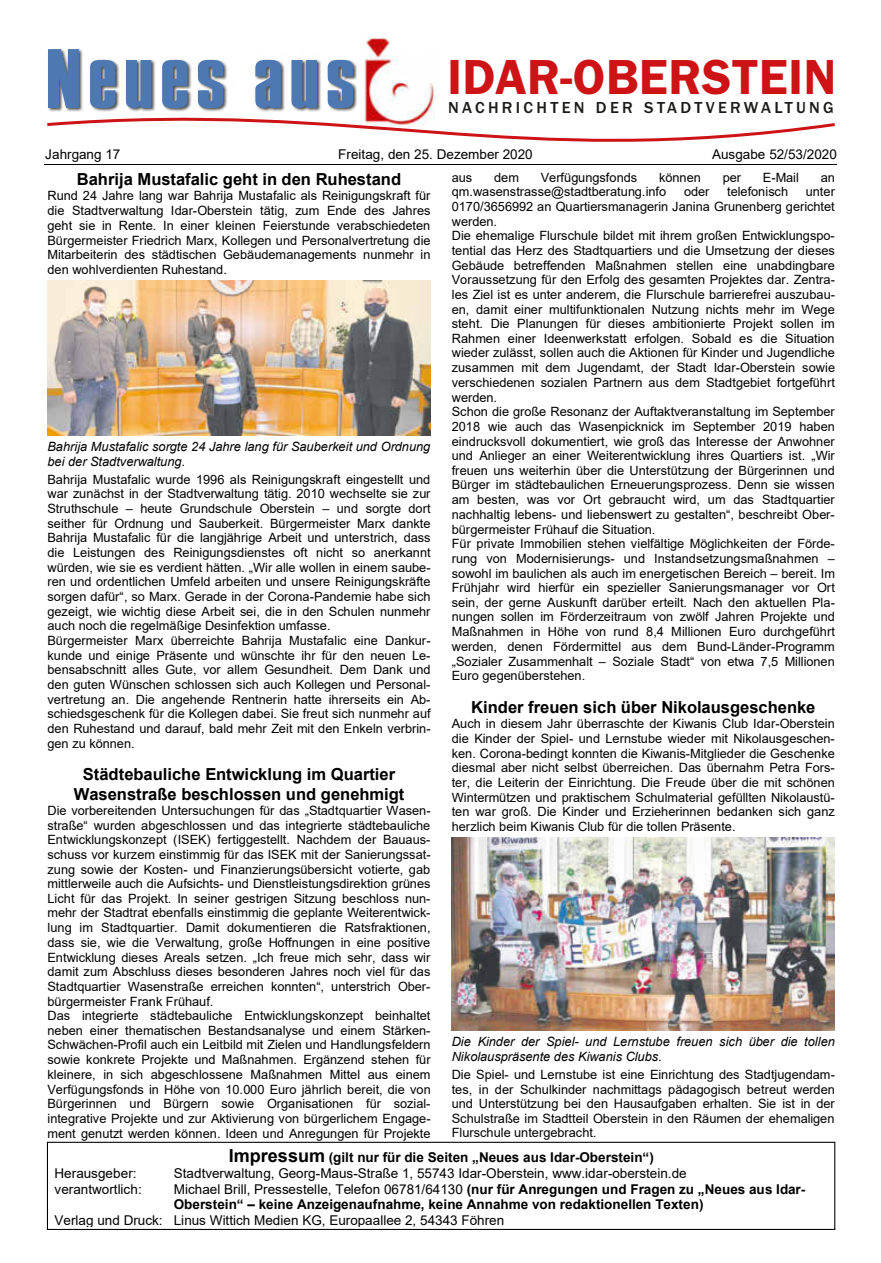
<style>
.page{position:relative;width:881px;height:1263px;background:#fff}
.page>*{position:absolute;margin:0;border:0;box-sizing:border-box;transform-origin:0 0}
.t1{font:600 49.5px "Franklin Gothic LT";letter-spacing:.01em;color:#cd1316}
.t2{font:16.5px/19px "Wxybpd CID Font+F3";color:#000;text-align:center}
.t3{font:500 16.5px "Franklin Gothic LT";letter-spacing:.2em;color:#1a1a18}
.t4{font:13.5px "Xlmvnp CID Font+F2";color:#000}
.t5{font:13.5px "Wxybpd CID Font+F3";color:#000}
.t6{font:12.75px/14.7px "Xlmvnp CID Font+F2";color:#000;text-align:justify}
.t7{font:12.75px/14.7px "Gtlvxs CID Font+F4";color:#000}
.s1{font-family:"Compacta Plain";font-weight:400;font-size:88.2px;color:#4d78b1}
.s2{font-size:18px}
.s3{font-family:"Wxybpd CID Font+F3"}
</style>
<div class="page">
<img style="left:47px;top:280px;width:383px;height:155px">
<img style="left:451px;top:837px;width:383px;height:194px">
<div style="left:47px;top:1142px;width:788px;height:88px;border:1px solid #000"></div>
<div style="left:47px;top:49px;width:310px;height:63px;background:#1a1a18;opacity:.78"></div>
<img style="left:363px;top:38px;width:72px;height:62px">
<svg style="left:44px;top:100px;width:793px;height:65px"></svg>
<h1 class="t1" style="left:44px;top:47px;width:793px"><span class="s1">Neues aus</span> IDAR-OBERSTEIN</h1>
<p class="t3" style="left:448px;top:98px;width:387px">NACHRICHTEN DER STADTVERWALTUNG</p>
<p class="t4" style="left:45px;top:145px;width:77px">Jahrgang 17</p>
<p class="t4" style="left:338px;top:145px;width:196px">Freitag, den 25. Dezember 2020</p>
<p class="t4" style="left:711px;top:145px;width:126px">Ausgabe 52/53/2020</p>
<p class="t2" style="left:77px;top:170px;width:326px">Bahrija Mustafalic geht in den Ruhestand</p>
<p class="t6" style="left:47px;top:188px;width:384px">Rund 24 Jahre lang war Bahrija Mustafalic als Reinigungskraft für die Stadtverwaltung Idar-Oberstein tätig, zum Ende des Jahres geht sie in Rente. In einer kleinen Feierstunde verabschiedeten Bürgermeister Friedrich Marx, Kollegen und Personalvertretung die Mitarbeiterin des städtischen Gebäudemanagements nunmehr in den wohlverdienten Ruhestand.</p>
<p class="t6" style="left:451px;top:170px;width:22px">aus</p>
<p class="t6" style="left:494px;top:170px;width:27px">dem</p>
<p class="t6" style="left:540px;top:170px;width:98px">Verfügungsfonds</p>
<p class="t6" style="left:658px;top:170px;width:43px">können</p>
<p class="t6" style="left:722px;top:170px;width:20px">per</p>
<p class="t6" style="left:762px;top:170px;width:38px">E-Mail</p>
<p class="t6" style="left:820px;top:170px;width:16px">an</p>
<p class="t6" style="left:451px;top:184px;width:216px">qm.wasenstrasse@stadtberatung.info</p>
<p class="t6" style="left:683px;top:184px;width:27px">oder</p>
<p class="t6" style="left:727px;top:184px;width:62px">telefonisch</p>
<p class="t6" style="left:451px;top:184px;width:384px;text-align:left;text-indent:354px">unter 0170/3656992 an Quartiersmanagerin Janina Grunenberg gerichtet werden.<br>Die ehemalige Flurschule bildet mit ihrem großen Entwicklungspo&shy;tential das Herz des Stadtquartiers und die Umsetzung der dieses Gebäude betreffenden Maßnahmen stellen eine unabdingbare Voraussetzung für den Erfolg des gesamten Projektes dar. Zentra&shy;les Ziel ist es unter anderem, die Flurschule barrierefrei auszubau&shy;en, damit einer multifunktionalen Nutzung nichts mehr im Wege steht. Die Planungen für dieses ambitionierte Projekt sollen im Rahmen einer Ideenwerkstatt erfolgen. Sobald es die Situation wieder zulässt, sollen auch die Aktionen für Kinder und Jugendliche zusammen mit dem Jugendamt, der Stadt Idar-Oberstein sowie verschiedenen sozialen Partnern aus dem Stadtgebiet fortgeführt werden.<br>Schon die große Resonanz der Auftaktveranstaltung im September 2018 wie auch das Wasenpicknick im September 2019 haben eindrucksvoll dokumentiert, wie groß das Interesse der Anwohner und Anlieger an einer Weiterentwicklung ihres Quartiers ist. „Wir freuen uns weiterhin über die Unterstützung der Bürgerinnen und Bürger im städtebaulichen Erneuerungsprozess. Denn sie wissen am besten, was vor Ort gebraucht wird, um das Stadtquartier nachhaltig lebens- und liebenswert zu gestalten“, beschreibt Ober&shy;bürgermeister Frühauf die Situation.<br>Für private Immobilien stehen vielfältige Möglichkeiten der Förde&shy;rung von Modernisierungs- und Instandsetzungsmaßnahmen – sowohl im baulichen als auch im energetischen Bereich – bereit. Im Frühjahr wird hierfür ein spezieller Sanierungsmanager vor Ort sein, der gerne Auskunft darüber erteilt. Nach den aktuellen Pla&shy;nungen sollen im Förderzeitraum von zwölf Jahren Projekte und Maßnahmen in Höhe von rund 8,4 Millionen Euro durchgeführt werden, denen Fördermittel aus dem Bund-Länder-Programm „Sozialer Zusammenhalt – Soziale Stadt“ von etwa 7,5 Millionen Euro gegenüberstehen.</p>
<p class="t2" style="left:471px;top:698px;width:346px">Kinder freuen sich über Nikolausgeschenke</p>
<p class="t6" style="left:451px;top:716px;width:384px">Auch in diesem Jahr überraschte der Kiwanis Club Idar-Oberstein die Kinder der Spiel- und Lernstube wieder mit Nikolausgeschen&shy;ken. Corona-bedingt konnten die Kiwanis-Mitglieder die Geschenke diesmal aber nicht selbst überreichen. Das übernahm Petra Fors&shy;ter, die Leiterin der Einrichtung. Die Freude über die mit schönen Wintermützen und praktischem Schulmaterial gefüllten Nikolaustü&shy;ten war groß. Die Kinder und Erzieherinnen bedanken sich ganz herzlich beim Kiwanis Club für die tollen Präsente.</p>
<p class="t7" style="left:47px;top:440px;width:384px">Bahrija Mustafalic sorgte 24 Jahre lang für Sauberkeit und Ordnung bei der Stadtverwaltung.</p>
<p class="t6" style="left:47px;top:472px;width:385px;text-align:left">Bahrija Mustafalic wurde 1996 als Reinigungskraft eingestellt und war zunächst in der Stadtverwaltung tätig. 2010 wechselte sie zur Struthschule – heute Grundschule Oberstein – und sorgte dort seither für Ordnung und Sauberkeit. Bürgermeister Marx dankte Bahrija Mustafalic für die langjährige Arbeit und unterstrich, dass die Leistungen des Reinigungsdienstes oft nicht so anerkannt würden, wie sie es verdient hätten. „Wir alle wollen in einem saube&shy;ren und ordentlichen Umfeld arbeiten und unsere Reinigungskräfte sorgen dafür“, so Marx. Gerade in der Corona-Pandemie habe sich gezeigt, wie wichtig diese Arbeit sei, die in den Schulen nunmehr auch noch die regelmäßige Desinfektion umfasse.<br>Bürgermeister Marx überreichte Bahrija Mustafalic eine Dankur&shy;kunde und einige Präsente und wünschte ihr für den neuen Le&shy;bensabschnitt alles Gute, vor allem Gesundheit. Dem Dank und den guten Wünschen schlossen sich auch Kollegen und Personal&shy;vertretung an. Die angehende Rentnerin hatte ihrerseits ein Ab&shy;schiedsgeschenk für die Kollegen dabei. Sie freut sich nunmehr auf den Ruhestand und darauf, bald mehr Zeit mit den Enkeln verbrin&shy;gen zu können.</p>
<p class="t2" style="left:74px;top:765px;width:332px">Städtebauliche Entwicklung im Quartier<br>Wasenstraße beschlossen und genehmigt</p>
<p class="t6" style="left:47px;top:803px;width:384px;text-align:left">Die vorbereitenden Untersuchungen für das „Stadtquartier Wasen&shy;straße“ wurden abgeschlossen und das integrierte städtebauliche Entwicklungskonzept (ISEK) fertiggestellt. Nachdem der Bauaus&shy;schuss vor kurzem einstimmig für das ISEK mit der Sanierungssat&shy;zung sowie der Kosten- und Finanzierungsübersicht votierte, gab mittlerweile auch die Aufsichts- und Dienstleistungsdirektion grünes Licht für das Projekt. In seiner gestrigen Sitzung beschloss nun&shy;mehr der Stadtrat ebenfalls einstimmig die geplante Weiterentwick&shy;lung im Stadtquartier. Damit dokumentieren die Ratsfraktionen, dass sie, wie die Verwaltung, große Hoffnungen in eine positive Entwicklung dieses Areals setzen. „Ich freue mich sehr, dass wir damit zum Abschluss dieses besonderen Jahres noch viel für das Stadtquartier Wasenstraße erreichen konnten“, unterstrich Ober&shy;bürgermeister Frank Frühauf.<br>Das integrierte städtebauliche Entwicklungskonzept beinhaltet neben einer thematischen Bestandsanalyse und einem Stärken-Schwächen-Profil auch ein Leitbild mit Zielen und Handlungsfeldern sowie konkrete Projekte und Maßnahmen. Ergänzend stehen für kleinere, in sich abgeschlossene Maßnahmen Mittel aus einem Verfügungsfonds in Höhe von 10.000 Euro jährlich bereit, die von Bürgerinnen und Bürgern sowie Organisationen für sozial&shy;integrative Projekte und zur Aktivierung von bürgerlichem Engage&shy;ment genutzt werden können. Ideen und Anregungen für Projekte</p>
<p class="t7" style="left:451px;top:1035px;width:384px">Die Kinder der Spiel- und Lernstube freuen sich über die tollen<br>Nikolauspräsente des Kiwanis Clubs.</p>
<p class="t6" style="left:451px;top:1067px;width:384px">Die Spiel- und Lernstube ist eine Einrichtung des Stadtjugendam&shy;tes, in der Schulkinder nachmittags pädagogisch betreut werden und Unterstützung bei den Hausaufgaben erhalten. Sie ist in der Schulstraße im Stadtteil Oberstein in den Räumen der ehemaligen Flurschule untergebracht.</p>
<p class="t5" style="left:228px;top:1148px;width:426px"><span class="s2">Impressum</span> (gilt nur für die Seiten „Neues aus Idar-Oberstein“)</p>
<p class="t4" style="left:54px;top:1164px;width:83px">Herausgeber:</p>
<p class="t4" style="left:174px;top:1164px;width:514px">Stadtverwaltung, Georg-Maus-Straße 1, 55743 Idar-Oberstein, www.idar-oberstein.de</p>
<p class="t4" style="left:54px;top:1180px;width:89px">verantwortlich:</p>
<p class="t4" style="left:174px;top:1180px;width:633px">Michael Brill, Pressestelle, Telefon 06781/64130 <span class="s3">(nur für Anregungen und Fragen zu „Neues aus Idar-</span></p>
<p class="t5" style="left:174px;top:1195px;width:531px">Oberstein“ – keine Anzeigenaufnahme, keine Annahme von redaktionellen Texten)</p>
<p class="t4" style="left:54px;top:1211px;width:451px">Verlag und Druck: Linus Wittich Medien KG, Europaallee 2, 54343 Föhren</p>
</div>
